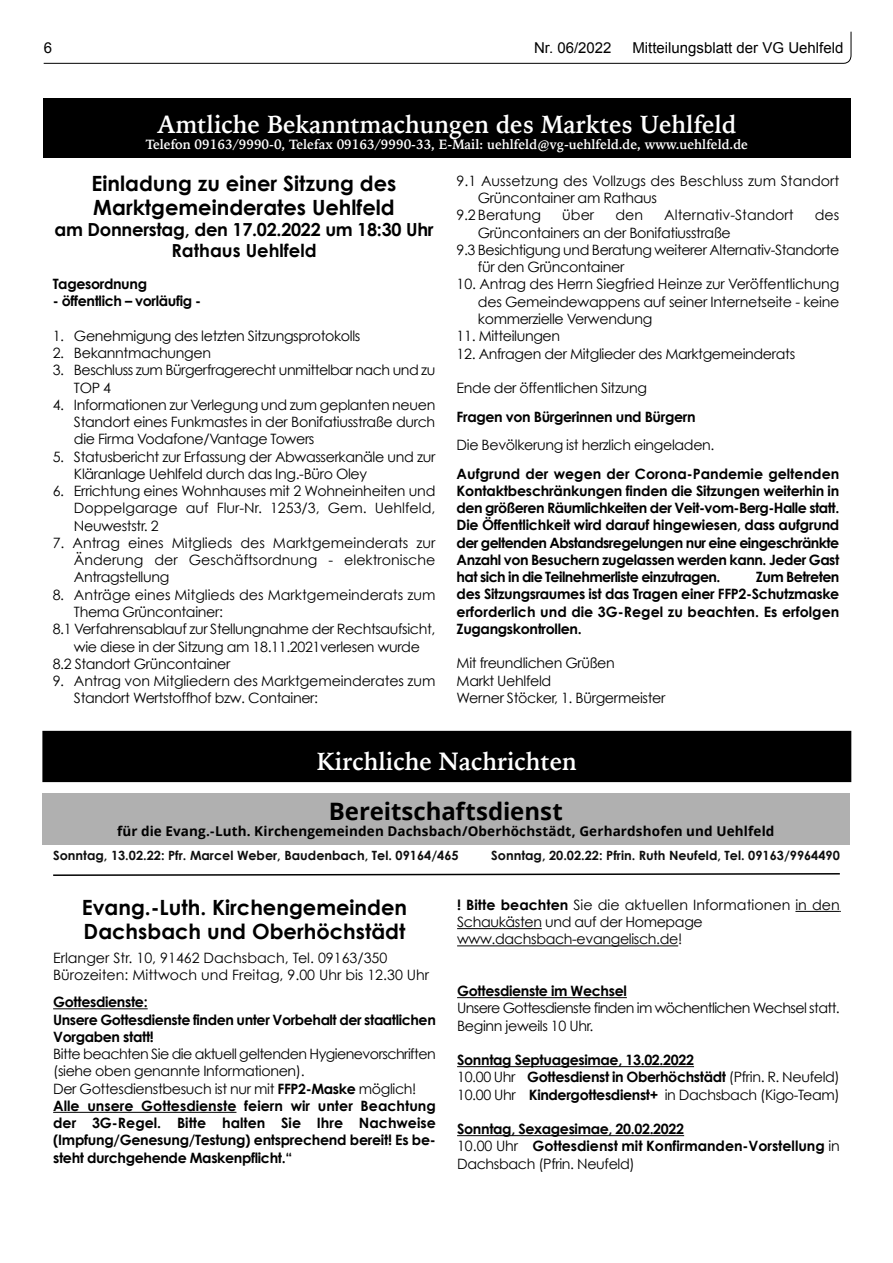
<style>
.page{position:relative;width:893px;height:1263px;background:#fff}
.page>*{position:absolute;margin:0;border:0;box-sizing:border-box;transform-origin:0 0}
.t1{font:700 24.75px "Iowan Old Style";color:#fff;scale:.95 1}
.t2{font:700 24px "Open Sans";color:#000}
.t3{font:700 21px/24px "Century Gothic";color:#000}
.t4{font:700 18px/21px "Century Gothic";letter-spacing:-.015em;color:#000;text-align:center}
.t5{font:15px "Arial";color:#000}
.t6{font:14.25px/17.2px "Century Gothic";letter-spacing:-.025em;color:#000}
.t7{font:700 14.25px/17.2px "Century Gothic";letter-spacing:-.025em;color:#000}
.t8{font:700 14.25px/17.2px "Century Gothic";color:#000}
.t9{font:14.25px/17.1px "Century Gothic";color:#000}
.t10{font:700 14.25px/17.2px "Century Gothic";letter-spacing:-.005em;color:#000}
.t11{font:14.25px/17.2px "Century Gothic";letter-spacing:-.045em;color:#000}
.t12{font:700 13.5px "Iowan Old Style";color:#fff;scale:.95 1}
.t13{font:700 13.5px "Open Sans";letter-spacing:.015em;color:#000}
.t14{font:700 12.75px "Century Gothic";color:#0e0e0e}
.s1{font-weight:400}
.s2{font-weight:700}
</style>
<div class="page">
<svg style="left:43px;top:31px;width:809px;height:33px"></svg>
<hr style="left:53px;top:1008px;width:95px;height:1px;background:#000">
<hr style="left:53px;top:1112px;width:183px;height:1px;background:#000">
<hr style="left:795px;top:911px;width:45px;height:1px;background:#000">
<hr style="left:457px;top:928px;width:85px;height:1px;background:#000">
<hr style="left:457px;top:945px;width:221px;height:1px;background:#000">
<hr style="left:457px;top:997px;width:170px;height:1px;background:#000">
<hr style="left:457px;top:1066px;width:237px;height:1px;background:#000">
<hr style="left:457px;top:1135px;width:227px;height:1px;background:#000">
<div style="left:43px;top:98px;width:808px;height:59px;background:#000"></div>
<div style="left:42px;top:793px;width:808px;height:51px;background:#b0b0b0"></div>
<div style="left:43px;top:731px;width:808px;height:51px;background:#000"></div>
<svg style="left:53px;top:873px;width:787px;height:3px"></svg>
<p class="t5" style="left:44px;top:42px;width:10px">6</p>
<p class="t5" style="left:534px;top:42px;width:79px">Nr. 06/2022</p>
<p class="t5" style="left:632px;top:42px;width:212px">Mitteilungsblatt der VG Uehlfeld</p>
<h1 class="t1" style="left:157px;top:114px;width:611px">Amtliche Bekanntmachungen des Marktes Uehlfeld</h1>
<p class="t12" style="left:146px;top:139px;width:635px">Telefon 09163/9990-0, Telefax 09163/9990-33, E-Mail: uehlfeld@vg-uehlfeld.de, www.uehlfeld.de</p>
<h3 class="t3" style="left:92px;top:173px;width:306px">Einladung zu einer Sitzung des<br>Marktgemeinderates Uehlfeld</h3>
<p class="t4" style="left:54px;top:220px;width:381px">am Donnerstag, den 17.02.2022 um 18:30 Uhr<br>Rathaus Uehlfeld</p>
<p class="t7" style="left:53px;top:276px;width:96px">Tagesordnung</p>
<p class="t7" style="left:53px;top:294px;width:150px">- öffentlich – vorläufig -</p>
<p class="t6" style="left:53px;top:328px;width:309px">1. Genehmigung des letzten Sitzungsprotokolls</p>
<p class="t6" style="left:53px;top:345px;width:160px">2. Bekanntmachungen</p>
<p class="t6" style="left:74px;top:363px;width:363px;text-indent:-21px">3. Beschluss zum Bürgerfragerecht unmittelbar nach und zu<br>TOP 4</p>
<p class="t6" style="left:74px;top:397px;width:363px;text-align:justify;text-indent:-21px">4. Informationen zur Verlegung und zum geplanten neuen Standort eines Funkmastes in der Bonifatiusstraße durch die Firma Vodafone/Vantage Towers</p>
<p class="t6" style="left:74px;top:449px;width:363px;text-indent:-21px">5. Statusbericht zur Erfassung der Abwasserkanäle und zur<br>Kläranlage Uehlfeld durch das Ing.-Büro Oley</p>
<p class="t6" style="left:74px;top:483px;width:363px;text-align:justify;text-indent:-21px">6. Errichtung eines Wohnhauses mit 2 Wohneinheiten und Doppelgarage auf Flur-Nr. 1253/3, Gem. Uehlfeld, Neuweststr. 2</p>
<p class="t6" style="left:74px;top:535px;width:363px;text-align:justify;text-indent:-21px">7. Antrag eines Mitglieds des Marktgemeinderats zur Änderung der Geschäftsordnung - elektronische Antragstellung</p>
<p class="t9" style="left:53px;top:587px;width:384px">8. Anträge eines Mitglieds des Marktgemeinderats zum</p>
<p class="t6" style="left:74px;top:604px;width:150px">Thema Grüncontainer:</p>
<p class="t6" style="left:53px;top:621px;width:384px">8.1 Verfahrensablauf zur Stellungnahme der Rechtsaufsicht,</p>
<p class="t6" style="left:74px;top:639px;width:347px">wie diese in der Sitzung am 18.11.2021verlesen wurde</p>
<p class="t6" style="left:53px;top:656px;width:179px">8.2 Standort Grüncontainer</p>
<p class="t6" style="left:74px;top:673px;width:363px;text-indent:-21px">9. Antrag von Mitgliedern des Marktgemeinderates zum<br>Standort Wertstoffhof bzw. Container:</p>
<p class="t9" style="left:457px;top:173px;width:384px">9.1 Aussetzung des Vollzugs des Beschluss zum Standort</p>
<p class="t6" style="left:478px;top:190px;width:181px">Grüncontainer am Rathaus</p>
<p class="t9" style="left:457px;top:208px;width:86px">9.2 Beratung</p>
<p class="t6" style="left:562px;top:208px;width:33px">über</p>
<p class="t6" style="left:615px;top:208px;width:29px">den</p>
<p class="t9" style="left:664px;top:208px;width:131px">Alternativ-Standort</p>
<p class="t6" style="left:815px;top:208px;width:26px">des</p>
<p class="t6" style="left:478px;top:225px;width:254px">Grüncontainers an der Bonifatiusstraße</p>
<p class="t6" style="left:457px;top:242px;width:384px">9.3 Besichtigung und Beratung weiterer Alternativ-Standorte</p>
<p class="t6" style="left:478px;top:259px;width:148px">für den Grüncontainer</p>
<p class="t6" style="left:478px;top:277px;width:363px;text-align:justify;text-indent:-21px">10. Antrag des Herrn Siegfried Heinze zur Veröffentlichung des Gemeindewappens auf seiner Internetseite - keine kommerzielle Verwendung</p>
<p class="t6" style="left:457px;top:328px;width:105px">11. Mitteilungen</p>
<p class="t6" style="left:457px;top:346px;width:340px">12. Anfragen der Mitglieder des Marktgemeinderats</p>
<p class="t6" style="left:457px;top:380px;width:192px">Ende der öffentlichen Sitzung</p>
<p class="t7" style="left:457px;top:409px;width:240px">Fragen von Bürgerinnen und Bürgern</p>
<p class="t6" style="left:457px;top:437px;width:259px">Die Bevölkerung ist herzlich eingeladen.</p>
<p class="t7" style="left:457px;top:466px;width:384px;text-align:justify">Aufgrund der wegen der Corona-Pandemie geltenden Kontaktbeschränkungen finden die Sitzungen weiterhin in den größeren Räumlichkeiten der Veit-vom-Berg-Halle statt.<br>Die Öffentlichkeit wird darauf hingewiesen, dass aufgrund der geltenden Abstandsregelungen nur eine eingeschränkte Anzahl von Besuchern zugelassen werden kann. Jeder Gast hat sich in die Teilnehmerliste einzutragen.</p>
<p class="t7" style="left:457px;top:569px;width:384px;text-align:justify;text-indent:299px">Zum Betreten des Sitzungsraumes ist das Tragen einer FFP2-Schutzmaske erforderlich und die 3G-Regel zu beachten. Es erfolgen Zugangskontrollen.</p>
<p class="t6" style="left:457px;top:656px;width:210px">Mit freundlichen Grüßen<br>Markt Uehlfeld<br>Werner Stöcker, 1. Bürgermeister</p>
<h1 class="t1" style="left:317px;top:751px;width:275px">Kirchliche Nachrichten</h1>
<h2 class="t2" style="left:329px;top:801px;width:236px">Bereitschaftsdienst</h2>
<p class="t13" style="left:117px;top:826px;width:659px">für die Evang.-Luth. Kirchengemeinden Dachsbach/Oberhöchstädt, Gerhardshofen und Uehlfeld</p>
<p class="t14" style="left:53px;top:850px;width:407px">Sonntag, 13.02.22: Pfr. Marcel Weber, Baudenbach, Tel. 09164/465</p>
<p class="t14" style="left:491px;top:850px;width:350px">Sonntag, 20.02.22: Pfrin. Ruth Neufeld, Tel. 09163/9964490</p>
<h3 class="t3" style="left:82px;top:897px;width:327px">Evang.-Luth. Kirchengemeinden<br>Dachsbach und Oberhöchstädt</h3>
<p class="t9" style="left:53px;top:950px;width:377px">Erlanger Str. 10, 91462 Dachsbach, Tel. 09163/350<br>Bürozeiten: Mittwoch und Freitag, 9.00 Uhr bis 12.30 Uhr</p>
<p class="t7" style="left:53px;top:995px;width:384px">Gottesdienste:<br>Unsere Gottesdienste finden unter Vorbehalt der staatlichen<br>Vorgaben statt!</p>
<p class="t8" style="left:53px;top:1046px;width:384px"><span class="s1">Bitte beachten Sie die aktuell geltenden Hygienevorschriften (siehe oben genannte Informationen).<br>Der Gottesdienstbesuch ist nur mit</span> FFP2-Maske <span class="s1">möglich!<br></span>Alle unsere Gottesdienste feiern wir unter Beachtung der 3G-Regel. Bitte halten Sie Ihre Nachweise (Impfung/Genesung/Testung) entsprechend bereit! Es be&shy;steht durchgehende Maskenpflicht.“</p>
<p class="t6" style="left:457px;top:897px;width:384px"><span class="s2">! Bitte beachten</span> Sie die aktuellen Informationen in den<br>Schaukästen und auf der Homepage www.dachsbach-evangelisch.de!</p>
<p class="t7" style="left:457px;top:983px;width:171px">Gottesdienste im Wechsel</p>
<p class="t11" style="left:457px;top:1001px;width:384px">Unsere Gottesdienste finden im wöchentlichen Wechsel statt.<br>Beginn jeweils 10 Uhr.</p>
<p class="t7" style="left:457px;top:1052px;width:384px">Sonntag Septuagesimae, 13.02.2022<br><span class="s1">10.00 Uhr</span> Gottesdienst in Oberhöchstädt <span class="s1">(Pfrin. R. Neufeld)<br>10.00 Uhr</span> Kindergottesdienst+ <span class="s1">in Dachsbach (Kigo-Team)</span></p>
<p class="t10" style="left:457px;top:1121px;width:384px">Sonntag, Sexagesimae, 20.02.2022<br><span class="s1">10.00 Uhr</span> Gottesdienst mit Konfirmanden-Vorstellung <span class="s1">in<br>Dachsbach (Pfrin. Neufeld)</span></p>
</div>
